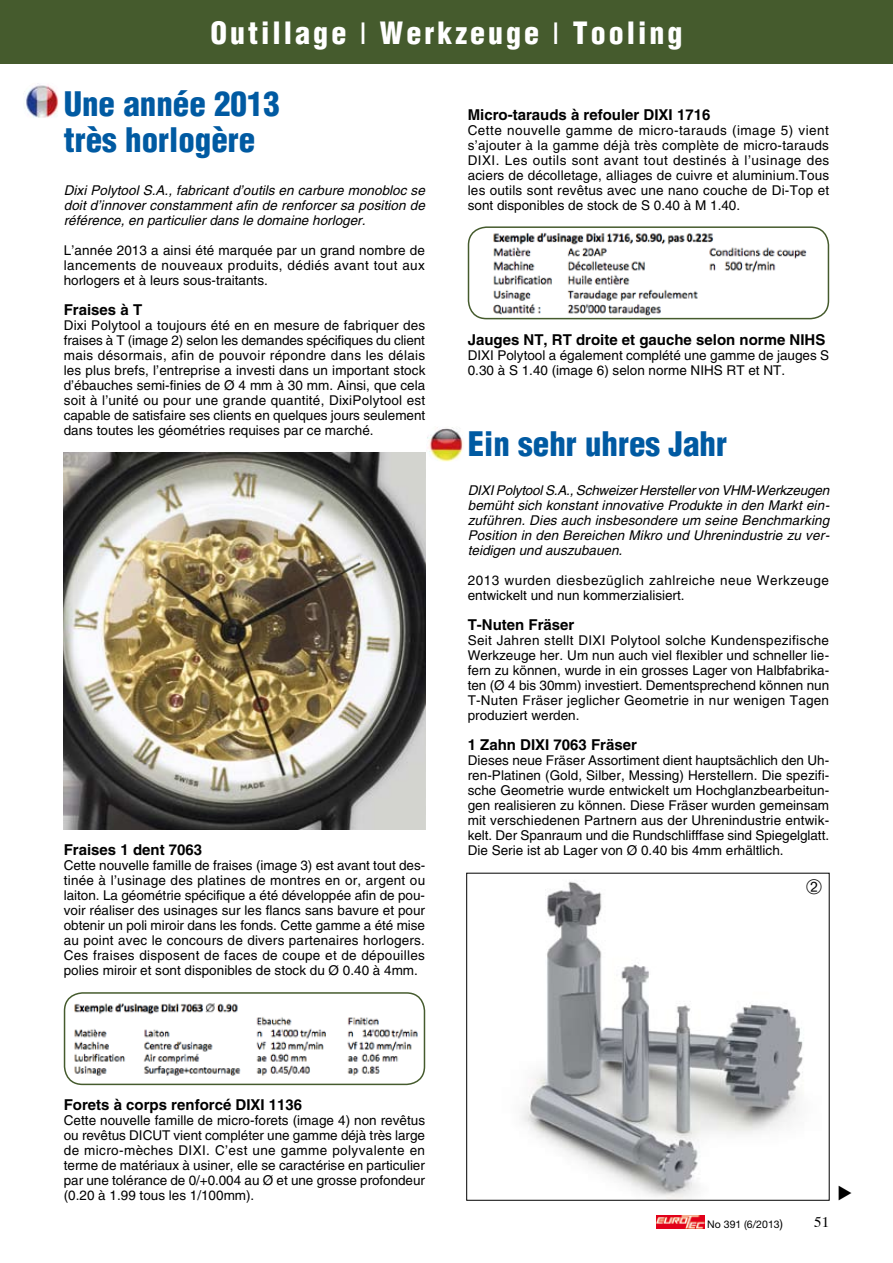
<style>
.page{position:relative;width:893px;height:1263px;background:#fff}
.page>*{position:absolute;margin:0;border:0;box-sizing:border-box;transform-origin:0 0}
.t1{font:900 condensed 33px/36px "Helvetica";color:#005aa2}
.t2{font:900 condensed 30px "Helvetica";letter-spacing:.1em;color:#fff}
.t3{font:700 15px "Helvetica";color:#000}
.t4{font:13.5px/15px "Helvetica";color:#000;text-align:justify}
.t5{font:italic 13.5px/15px "Helvetica";color:#000;text-align:justify}
.t6{font:13.5px/15px "Helvetica";letter-spacing:.035em;color:#000}
.t7{font:10.5px "Helvetica Neue";color:#000}
.s1{font-weight:400;font-stretch:normal}
.s2{font-size:12px}
</style>
<div class="page">
<svg style="left:656px;top:1215px;width:1px;height:13px"></svg>
<img style="left:657px;top:1215px;width:47px;height:13px">
<div style="left:0;top:0;width:893px;height:64px;background:#455b2d"></div>
<img style="left:64px;top:453px;width:361px;height:377px">
<img style="left:74px;top:1003px;width:344px;height:73px">
<div style="left:64px;top:992px;width:361px;height:93px;border:2px solid #455b2d;border-radius:18px"></div>
<img style="left:493px;top:232px;width:314px;height:84px">
<div style="left:468px;top:226px;width:361px;height:93px;border:2px solid #455b2d;border-radius:18px"></div>
<img style="left:522px;top:881px;width:281px;height:317px">
<img style="left:23px;top:83px;width:35px;height:35px">
<img style="left:427px;top:427px;width:37px;height:35px">
<h2 class="t2" style="left:211px;top:14px;width:473px">Outillage <span class="s1">l</span> Werkzeuge <span class="s1">l</span> Tooling</h2>
<h1 class="t1" style="left:64px;top:86px;width:218px">Une année 2013 très horlogère</h1>
<p class="t5" style="left:64px;top:183px;width:363px">Dixi Polytool S.A., fabricant d’outils en carbure monobloc se doit d’innover constamment afin de renforcer sa position de référence, en particulier dans le domaine horloger.</p>
<p class="t4" style="left:64px;top:243px;width:363px">L’année 2013 a ainsi été marquée par un grand nombre de lancements de nouveaux produits, dédiés avant tout aux horlogers et à leurs sous-traitants.</p>
<p class="t3" style="left:64px;top:300px;width:80px">Fraises à T</p>
<p class="t4" style="left:64px;top:318px;width:363px">Dixi Polytool a toujours été en en mesure de fabriquer des fraises à T (image 2) selon les demandes spécifiques du client mais désormais, afin de pouvoir répondre dans les délais les plus brefs, l’entreprise a investi dans un important stock d’ébauches semi-finies de Ø 4 mm à 30 mm. Ainsi, que cela soit à l’unité ou pour une grande quantité, DixiPolytool est capable de satisfaire ses clients en quelques jours seulement dans toutes les géométries requises par ce marché.</p>
<p class="t3" style="left:64px;top:840px;width:140px">Fraises 1 dent 7063</p>
<p class="t4" style="left:64px;top:858px;width:363px">Cette nouvelle famille de fraises (image 3) est avant tout des&shy;tinée à l’usinage des platines de montres en or, argent ou laiton. La géométrie spécifique a été développée afin de pou&shy;voir réaliser des usinages sur les flancs sans bavure et pour obtenir un poli miroir dans les fonds. Cette gamme a été mise au point avec le concours de divers partenaires horlogers.<br>Ces fraises disposent de faces de coupe et de dépouilles polies miroir et sont disponibles de stock du Ø 0.40 à 4mm.</p>
<p class="t3" style="left:468px;top:105px;width:244px">Micro-tarauds à refouler DIXI 1716</p>
<p class="t4" style="left:468px;top:123px;width:363px">Cette nouvelle gamme de micro-tarauds (image 5) vient s’ajouter à la gamme déjà très complète de micro-tarauds DIXI . Les outils sont avant tout destinés à l’usinage des aciers de décolletage, alliages de cuivre et aluminium.Tous les outils sont revêtus avec une nano couche de Di-Top et sont disponibles de stock de S 0.40 à M 1.40.</p>
<p class="t3" style="left:468px;top:330px;width:359px">Jauges NT, RT droite et gauche selon norme NIHS</p>
<p class="t4" style="left:468px;top:348px;width:362px">DIXI Polytool a également complété une gamme de jauges S<br>0.30 à S 1.40 (image 6) selon norme NIHS RT et NT.</p>
<h1 class="t1" style="left:468px;top:425px;width:261px">Ein sehr uhres Jahr</h1>
<p class="t5" style="left:468px;top:483px;width:363px">DIXI Polytool S.A., Schweizer Hersteller von VHM-Werkzeugen bemüht sich konstant innovative Produkte in den Markt ein&shy;zuführen. Dies auch insbesondere um seine Benchmarking Position in den Bereichen Mikro und Uhrenindustrie zu ver&shy;teidigen und auszubauen.</p>
<p class="t6" style="left:468px;top:573px;width:363px">2013 wurden diesbezüglich zahlreiche neue Werkzeuge entwickelt und nun kommerzialisiert.</p>
<p class="t3" style="left:468px;top:615px;width:108px">T-Nuten Fräser</p>
<p class="t4" style="left:468px;top:633px;width:363px">Seit Jahren stellt DIXI Polytool solche Kundenspezifische Werkzeuge her. U m nun auch viel flexibler und schneller lie&shy;fern zu können, wurde in ein grosses Lager von Halbfabrika&shy;ten (Ø 4 bis 30mm) investiert. Dementsprechend können nun T-Nuten Fräser jeglicher Geometrie in nur wenigen Tagen produziert werden.</p>
<p class="t3" style="left:468px;top:735px;width:171px">1 Zahn DIXI 7063 Fräser</p>
<p class="t4" style="left:468px;top:753px;width:363px">Dieses neue Fräser Assortiment dient hauptsächlich den U h&shy;ren-Platinen (Gold, Silber, Messing) Herstellern. Die spezifi&shy;sche Geometrie wurde entwickelt um Hochglanzbearbeitun&shy;gen realisieren zu können. Diese Fräser wurden gemeinsam mit verschiedenen Partnern aus der U hrenindustrie entwic&shy;kelt. Der Spanraum und die Rundschlifffase sind Spiegelglatt.<br>Die Serie ist ab Lager von Ø 0.40 bis 4mm erhältlich.</p>
<p class="t3" style="left:64px;top:1095px;width:240px">Forets à corps renforcé DIXI 1136</p>
<p class="t4" style="left:64px;top:1113px;width:363px">Cette nouvelle famille de micro-forets (image 4) non revêtus ou revêtus DICUT</p>
<p class="t4" style="left:64px;top:1128px;width:363px;text-indent:110px">vient compléter une gamme déjà très large de micro-mèches DIXI . C’est une gamme polyvalente en terme de matériaux à usiner, elle se caractérise en particulier par une tolérance de 0/+0.004 au Ø et une grosse profondeur (0.20 à 1.99 tous les 1/100mm).</p>
<p class="t7" style="left:707px;top:1218px;width:77px">No 391 (6/2013<span class="s2">)</span></p>
</div>
